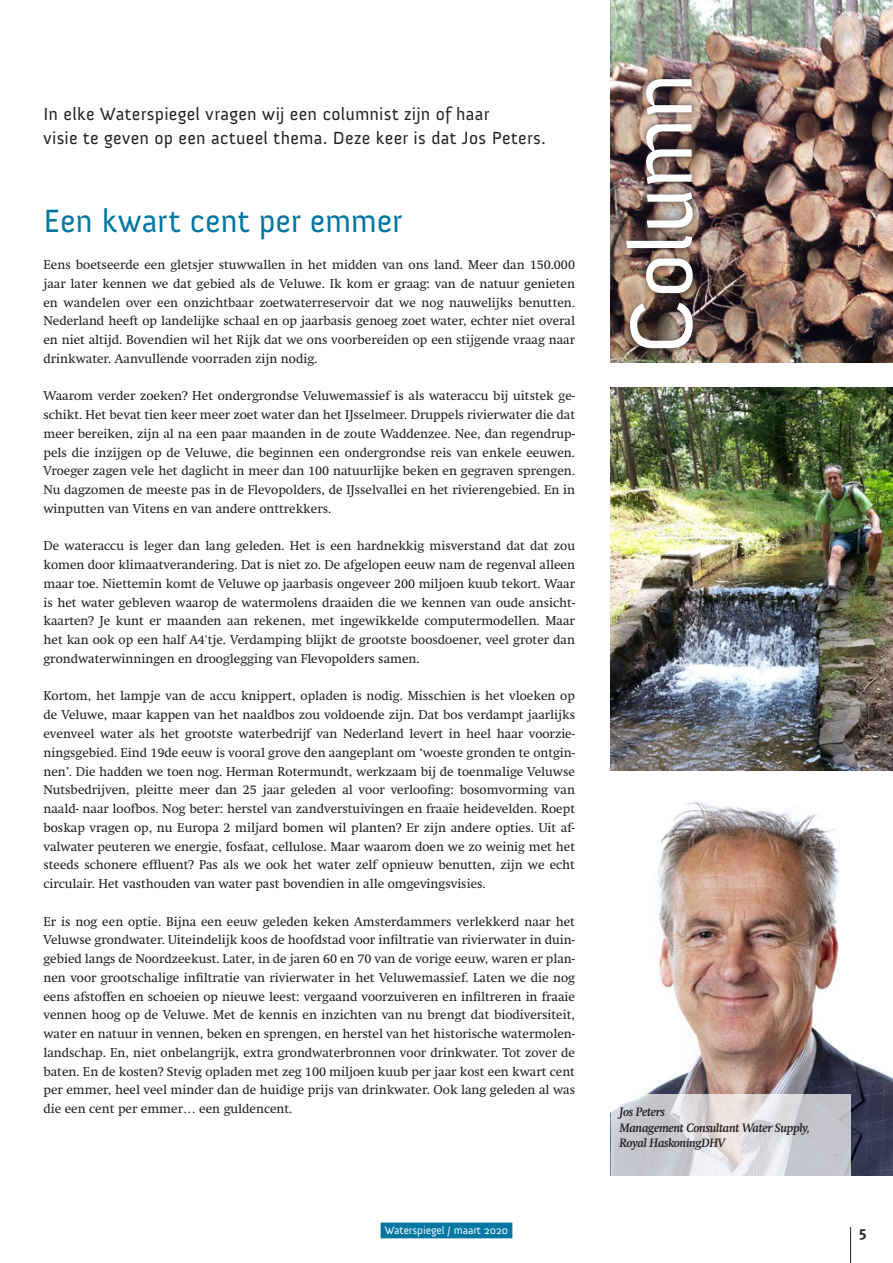
<style>
.page{position:relative;width:893px;height:1263px;background:#fff}
.page>*{position:absolute;margin:0;border:0;box-sizing:border-box;transform-origin:0 0}
.t1{font:90px "Anivers";letter-spacing:-.025em;color:#fff}
.t2{font:33px "Anivers";letter-spacing:-.005em;color:#0076a3}
.t3{font:18px/24px "Anivers";letter-spacing:.02em;color:#231f20}
.t4{font:700 15px "Meta Plus";color:#231f20}
.t5{font:12.75px/18.8px "Swift";color:#231f20;text-align:justify}
.t6{font:italic 700 12px/15.6px "Swift";letter-spacing:-.03em;color:#231f20}
.t7{font:11.25px "Anivers";color:#fff}
</style>
<div class="page">
<hr style="left:850px;top:1227px;width:1px;height:36px;background:#231f20">
<div style="left:381px;top:1222px;width:131px;height:16px;background:#0076a3"></div>
<hr style="left:0;top:0;width:1px;height:1263px;background:#e2eff6">
<img style="left:645px;top:802px;width:248px;height:373px">
<img style="left:611px;top:0;width:282px;height:363px">
<img style="left:611px;top:387px;width:282px;height:383px">
<svg style="left:611px;top:1094px;width:240px;height:81px;background:#d4d3d8"></svg>
<div style="left:619px;top:71px;width:81px;height:285px;background:#231f20;opacity:.75"></div>
<h3 class="t3" style="left:43px;top:102px;width:504px">In elke Waterspiegel vragen wij een columnist zijn of haar<br>visie te geven op een actueel thema. Deze keer is dat Jos Peters.</h3>
<h2 class="t2" style="left:43px;top:202px;width:360px">Een kwart cent per emmer</h2>
<p class="t5" style="left:43px;top:255px;width:533px">Eens boetseerde een gletsjer stuwwallen in het midden van ons land. Meer dan 150.000 jaar later kennen we dat gebied als de Veluwe. Ik kom er graag: van de natuur genieten en wandelen over een onzichtbaar zoetwaterreservoir dat we nog nauwelijks benutten.<br>Nederland heeft op landelijke schaal en op jaarbasis genoeg zoet water, echter niet overal en niet altijd. Bovendien wil het Rijk dat we ons voorbereiden op een stijgende vraag naar drinkwater. Aanvullende voorraden zijn nodig.</p>
<p class="t5" style="left:43px;top:387px;width:533px">Waarom verder zoeken? Het ondergrondse Veluwemassief is als wateraccu bij uitstek ge&shy;schikt. Het bevat tien keer meer zoet water dan het IJsselmeer. Druppels rivierwater die dat meer bereiken, zijn al na een paar maanden in de zoute Waddenzee. Nee, dan regendrup&shy;pels die inzijgen op de Veluwe, die beginnen een ondergrondse reis van enkele eeuwen.<br>Vroeger zagen vele het daglicht in meer dan 100 natuurlijke beken en gegraven sprengen.<br>Nu dagzomen de meeste pas in de Flevopolders, de IJsselvallei en het rivierengebied. En in winputten van Vitens en van andere onttrekkers.</p>
<p class="t5" style="left:43px;top:537px;width:533px">De wateraccu is leger dan lang geleden. Het is een hardnekkig misverstand dat dat zou komen door klimaatverandering. Dat is niet zo. De afgelopen eeuw nam de regenval alleen maar toe. Niettemin komt de Veluwe op jaarbasis ongeveer 200 miljoen kuub tekort. Waar is het water gebleven waarop de watermolens draaiden die we kennen van oude ansicht&shy;kaarten? Je kunt er maanden aan rekenen, met ingewikkelde computermodellen. Maar het kan ook op een half A4'tje. Verdamping blijkt de grootste boosdoener, veel groter dan grondwaterwinningen en drooglegging van Flevopolders samen.</p>
<p class="t5" style="left:43px;top:687px;width:533px">Kortom, het lampje van de accu knippert, opladen is nodig. Misschien is het vloeken op de Veluwe, maar kappen van het naaldbos zou voldoende zijn. Dat bos verdampt jaarlijks evenveel water als het grootste waterbedrijf van Nederland levert in heel haar voorzie&shy;ningsgebied. Eind 19de eeuw is vooral grove den aangeplant om ‘woeste gronden te ontgin&shy;nen’. Die hadden we toen nog. Herman Rotermundt, werkzaam bij de toenmalige Veluwse Nutsbedrijven, pleitte meer dan 25 jaar geleden al voor verloofing: bosomvorming van naald- naar loofbos. Nog beter: herstel van zandverstuivingen en fraaie heidevelden. Roept boskap vragen op, nu Europa 2 miljard bomen wil planten? Er zijn andere opties. Uit af&shy;valwater peuteren we energie, fosfaat, cellulose. Maar waarom doen we zo weinig met het steeds schonere effluent? Pas als we ook het water zelf opnieuw benutten, zijn we echt circulair. Het vasthouden van water past bovendien in alle omgevingsvisies.</p>
<p class="t5" style="left:43px;top:912px;width:533px">Er is nog een optie. Bijna een eeuw geleden keken Amsterdammers verlekkerd naar het Veluwse grondwater. Uiteindelijk koos de hoofdstad voor infiltratie van rivierwater in duin&shy;gebied langs de Noordzeekust. Later, in de jaren 60 en 70 van de vorige eeuw, waren er plan&shy;nen voor grootschalige infiltratie van rivierwater in het Veluwemassief. Laten we die nog eens afstoffen en schoeien op nieuwe leest: vergaand voorzuiveren en infiltreren in fraaie vennen hoog op de Veluwe. Met de kennis en inzichten van nu brengt dat biodiversiteit, water en natuur in vennen, beken en sprengen, en herstel van het historische watermolen&shy;landschap. En, niet onbelangrijk, extra grondwaterbronnen voor drinkwater. Tot zover de baten. En de kosten? Stevig opladen met zeg 100 miljoen kuub per jaar kost een kwart cent per emmer, heel veel minder dan de huidige prijs van drinkwater. Ook lang geleden al was die een cent per emmer… een guldencent.</p>
<h1 class="t1" style="left:612px;top:355px;width:284px;rotate:-90deg">Column</h1>
<p class="t6" style="left:619px;top:1104px;width:192px">Jos Peters<br>Management Consultant Water Supply,<br>Royal HaskoningDHV</p>
<p class="t7" style="left:385px;top:1224px;width:125px">Waterspiegel / maart 2020</p>
<p class="t4" style="left:859px;top:1223px;width:9px">5</p>
</div>
